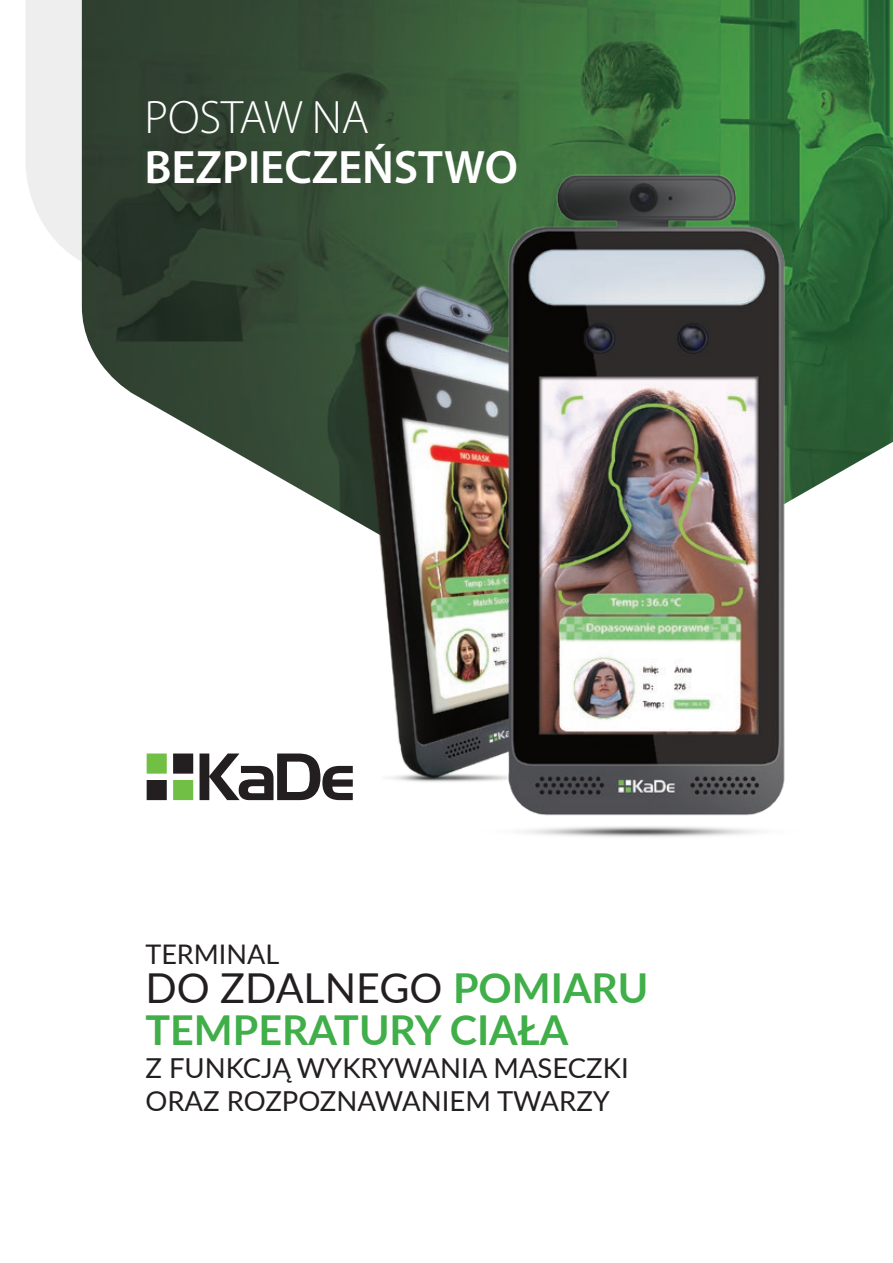
<style>
.page{position:relative;width:893px;height:1263px;background:#fff}
.page>*{position:absolute;margin:0;border:0;box-sizing:border-box;transform-origin:0 0}
.t1{font:600 47.1px/49.7px "Myriad Pro";letter-spacing:-.005em;color:#fff}
.t2{font:700 41.25px/41.2px "Lato";color:#40ae49}
.t3{font:27.45px/33px "Lato";color:#231f20}
.t4{font:27px "Lato";color:#231f20}
.s1{font-weight:300}
.s2{font-weight:400;color:#231f20}
</style>
<div class="page">
<svg style="left:26px;top:0;width:56px;height:311px;fill:#eeeeef"></svg>
<img style="left:82px;top:0;width:811px;height:487px">
<svg style="left:200px;top:753px;width:96px;height:47px"></svg>
<svg style="left:147px;top:753px;width:46px;height:47px"></svg>
<img style="left:296px;top:159px;width:597px;height:678px">
<p class="t1" style="left:145px;top:91px;width:375px"><span class="s1">POSTAW NA<br></span>BEZPIECZEŃSTWO</p>
<p class="t4" style="left:145px;top:935px;width:135px">TERMINAL</p>
<p class="t2" style="left:145px;top:966px;width:505px"><span class="s2">DO ZDALNEGO</span> POMIARU<br>TEMPERATURY CIAŁA</p>
<p class="t3" style="left:145px;top:1050px;width:485px">Z FUNKCJĄ WYKRYWANIA MASECZKI<br>ORAZ ROZPOZNAWANIEM TWARZY</p>
</div>
